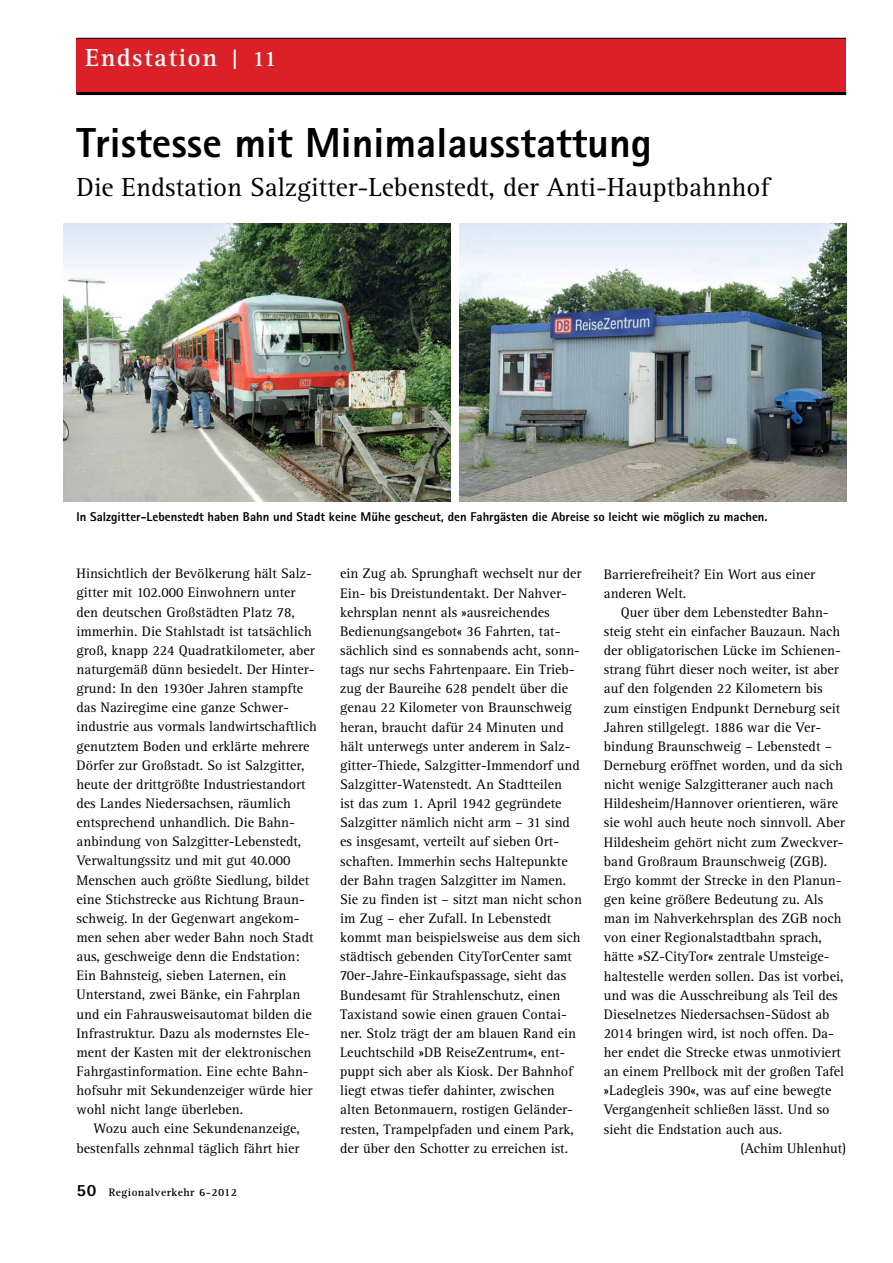
<style>
.page{position:relative;width:893px;height:1263px;background:#fff}
.page>*{position:absolute;margin:0;border:0;box-sizing:border-box;transform-origin:0 0}
.t1{font:800 42px "Rotis Sans Serif";color:#000}
.t2{font:27px "Rotis Serif";color:#000}
.t3{font:700 25.5px "Rotis Serif";letter-spacing:.06em;color:#fff}
.t4{font:14.25px/19.2px "Rotis Serif";color:#000}
.t5{font:800 12.75px "Rotis Sans Serif";color:#000}
.t6{font:700 11.25px "Rotis Serif";letter-spacing:.04em;color:#000}
.s1{font-size:22.5px}
.s2{font-family:"Rotis Sans Serif";font-weight:800;font-size:17.25px}
</style>
<div class="page">
<div style="left:77px;top:38px;width:769px;height:56px;background:#da2128"></div>
<hr style="left:77px;top:38px;width:769px;height:1px;background:#000">
<hr style="left:77px;top:92px;width:769px;height:3px;background:#000">
<img style="left:64px;top:223px;width:387px;height:279px">
<img style="left:459px;top:223px;width:387px;height:279px">
<h3 class="t3" style="left:85px;top:43px;width:193px">Endstation <span class="s1">| 11</span></h3>
<h1 class="t1" style="left:77px;top:116px;width:577px">Tristesse mit Minimalausstattung</h1>
<h2 class="t2" style="left:77px;top:171px;width:694px">Die Endstation Salzgitter-Lebenstedt, der Anti-Hauptbahnhof</h2>
<p class="t5" style="left:77px;top:508px;width:693px">In Salzgitter-Lebenstedt haben Bahn und Stadt keine Mühe gescheut, den Fahrgästen die Abreise so leicht wie möglich zu machen.</p>
<p class="t4" style="left:77px;top:564px;width:242px">Hinsichtlich der Bevölkerung hält Salz&shy;gitter mit 102.000 Einwohnern unter den deutschen Großstädten Platz 78, immerhin. Die Stahlstadt ist tatsächlich groß, knapp 224 Quadratkilometer, aber naturgemäß dünn besiedelt. Der Hinter&shy;grund: In den 1930er Jahren stampfte das Naziregime eine ganze Schwer&shy;industrie aus vormals landwirtschaftlich genutztem Boden und erklärte mehrere Dörfer zur Großstadt. So ist Salzgitter, heute der drittgrößte Industriestandort des Landes Niedersachsen, räumlich entsprechend unhandlich. Die Bahn&shy;anbindung von Salzgitter-Lebenstedt, Verwaltungssitz und mit gut 40.000<br>Menschen auch größte Siedlung, bildet eine Stichstrecke aus Richtung Braun&shy;schweig. In der Gegenwart angekom&shy;men sehen aber weder Bahn noch Stadt aus, geschweige denn die Endstation:<br>Ein Bahnsteig, sieben Laternen, ein Unterstand, zwei Bänke, ein Fahrplan und ein Fahrausweisautomat bilden die Infrastruktur. Dazu als modernstes Ele&shy;ment der Kasten mit der elektronischen Fahrgastinformation. Eine echte Bahn&shy;hofsuhr mit Sekundenzeiger würde hier wohl nicht lange überleben.</p>
<p class="t4" style="left:77px;top:1119px;width:225px;text-align:right">Wozu auch eine Sekundenanzeige, bestenfalls zehnmal täglich fährt hier</p>
<p class="t6" style="left:77px;top:1185px;width:162px"><span class="s2">50</span> Regionalverkehr 6-2012</p>
<p class="t4" style="left:340px;top:564px;width:243px">ein Zug ab. Sprunghaft wechselt nur der Ein- bis Dreistundentakt. Der Nahver&shy;kehrsplan nennt als »ausreichendes Bedienungsangebot« 36 Fahrten, tat&shy;sächlich sind es sonnabends acht, sonn&shy;tags nur sechs Fahrtenpaare. Ein Trieb&shy;zug der Baureihe 628 pendelt über die genau 22 Kilometer von Braunschweig heran, braucht dafür 24 Minuten und hält unterwegs unter anderem in Salz&shy;gitter-Thiede, Salzgitter-Immendorf und Salzgitter-Watenstedt. An Stadtteilen<br>ist das zum 1. April 1942 gegründete Salzgitter nämlich nicht arm – 31 sind es insgesamt, verteilt auf sieben Ort&shy;schaften. Immerhin sechs Haltepunkte der Bahn tragen Salzgitter im Namen.<br>Sie zu finden ist – sitzt man nicht schon im Zug – eher Zufall. In Lebenstedt kommt man beispielsweise aus dem sich städtisch gebenden CityTorCenter samt 70er-Jahre-Einkaufspassage, sieht das Bundesamt für Strahlenschutz, einen Taxistand sowie einen grauen Contai&shy;ner. Stolz trägt der am blauen Rand ein Leuchtschild »DB ReiseZentrum«, ent&shy;puppt sich aber als Kiosk. Der Bahnhof liegt etwas tiefer dahinter, zwischen alten Betonmauern, rostigen Geländer&shy;resten, Trampelpfaden und einem Park, der über den Schotter zu erreichen ist.</p>
<p class="t4" style="left:604px;top:565px;width:213px">Barrierefreiheit? Ein Wort aus einer anderen Welt.</p>
<p class="t4" style="left:621px;top:603px;width:209px">Quer über dem Lebenstedter Bahn-</p>
<p class="t4" style="left:604px;top:622px;width:238px">steig steht ein einfacher Bauzaun. Nach</p>
<p class="t4" style="left:604px;top:641px;width:238px">der obligatorischen Lücke im Schienen-</p>
<p class="t4" style="left:604px;top:660px;width:237px">strang führt dieser noch weiter, ist aber</p>
<p class="t4" style="left:604px;top:679px;width:220px">auf den folgenden 22 Kilometern bis</p>
<p class="t4" style="left:604px;top:699px;width:238px">zum einstigen Endpunkt Derneburg seit</p>
<p class="t4" style="left:604px;top:718px;width:219px">Jahren stillgelegt. 1886 war die Ver-</p>
<p class="t4" style="left:604px;top:737px;width:230px">bindung Braunschweig – Lebenstedt –</p>
<p class="t4" style="left:604px;top:756px;width:241px">Derneburg eröffnet worden, und da sich</p>
<p class="t4" style="left:604px;top:775px;width:231px">nicht wenige Salzgitteraner auch nach</p>
<p class="t4" style="left:604px;top:794px;width:236px">Hildesheim/Hannover orientieren, wäre</p>
<p class="t4" style="left:604px;top:813px;width:242px">sie wohl auch heute noch sinnvoll. Aber</p>
<p class="t4" style="left:604px;top:833px;width:241px">Hildesheim gehört nicht zum Zweckver-</p>
<p class="t4" style="left:604px;top:852px;width:225px">band Großraum Braunschweig (ZGB).</p>
<p class="t4" style="left:604px;top:871px;width:239px">Ergo kommt der Strecke in den Planun-</p>
<p class="t4" style="left:604px;top:890px;width:221px">gen keine größere Bedeutung zu. Als</p>
<p class="t4" style="left:604px;top:909px;width:239px">man im Nahverkehrsplan des ZGB noch</p>
<p class="t4" style="left:604px;top:928px;width:220px">von einer Regionalstadtbahn sprach,</p>
<p class="t4" style="left:604px;top:947px;width:227px">hätte »SZ-CityTor« zentrale Umsteige-</p>
<p class="t4" style="left:604px;top:966px;width:241px">haltestelle werden sollen. Das ist vorbei,</p>
<p class="t4" style="left:604px;top:986px;width:235px">und was die Ausschreibung als Teil des</p>
<p class="t4" style="left:604px;top:1005px;width:227px">Dieselnetzes Niedersachsen-Südost ab</p>
<p class="t4" style="left:604px;top:1024px;width:232px">2014 bringen wird, ist noch offen. Da-</p>
<p class="t4" style="left:604px;top:1043px;width:238px">her endet die Strecke etwas unmotiviert</p>
<p class="t4" style="left:604px;top:1062px;width:242px">an einem Prellbock mit der großen Tafel</p>
<p class="t4" style="left:604px;top:1081px;width:229px">»Ladegleis 390«, was auf eine bewegte</p>
<p class="t4" style="left:604px;top:1100px;width:227px">Vergangenheit schließen lässt. Und so</p>
<p class="t4" style="left:604px;top:1120px;width:180px">sieht die Endstation auch aus.</p>
<p class="t4" style="left:740px;top:1139px;width:107px">(Achim Uhlenhut)</p>
</div>
